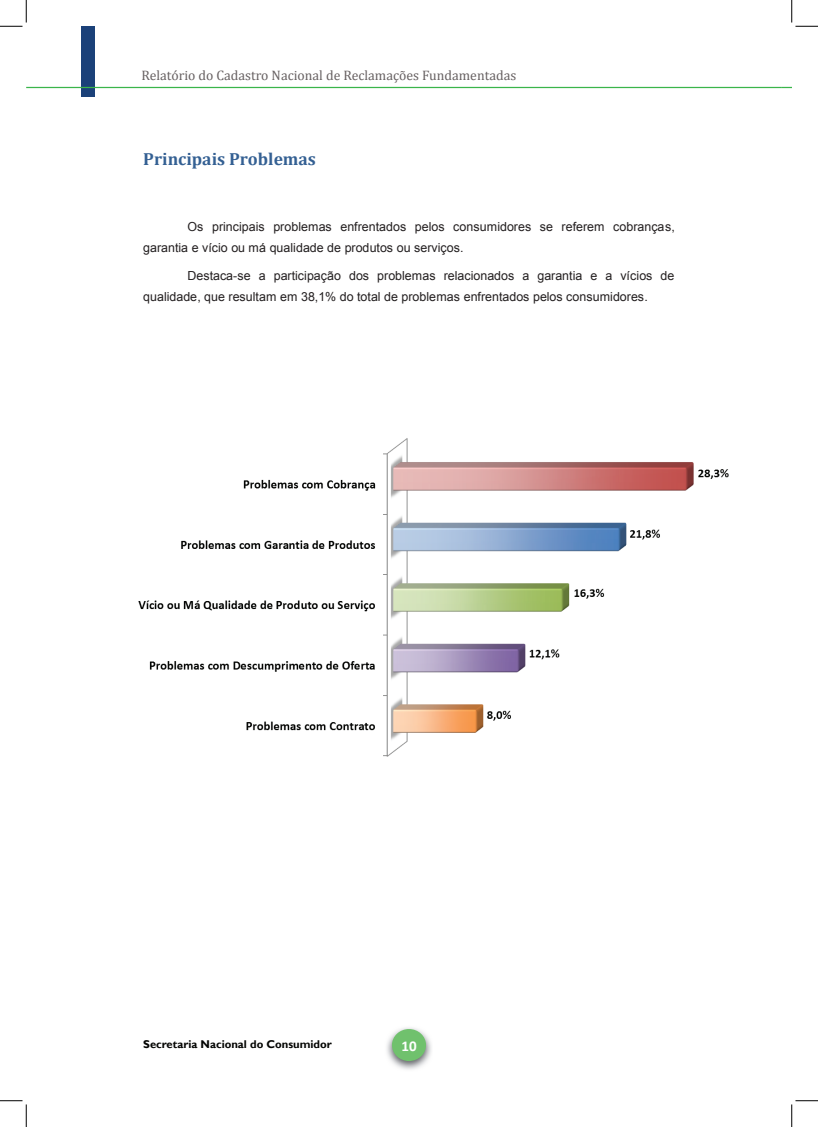
<style>
.page{position:relative;width:818px;height:1127px;background:#fff}
.page>*{position:absolute;margin:0;border:0;box-sizing:border-box;transform-origin:0 0}
.t1{font:700 17.5px "Cambria";color:#346093}
.t2{font:700 15px "Calibri";color:#fff}
.t3{font:13.75px "Cambria";color:#676162}
.t4{font:12.5px/20.5px "Arial";color:#231f20}
.t5{font:700 11.25px "Gill Sans";color:#040503}
</style>
<div class="page">
<img style="left:138px;top:438px;width:591px;height:319px">
<img style="left:387px;top:1028px;width:45px;height:42px">
<div style="left:392px;top:1028px;width:34px;height:32px;background:#70c16d;border-radius:50%"></div>
<div style="left:82px;top:26px;width:13px;height:71px;background:#1b4179"></div>
<hr style="left:26px;top:87px;width:755px;height:1px;background:#3ab54a">
<svg style="left:781px;top:86px;width:11px;height:3px"></svg>
<svg style="left:0;top:0;width:27px;height:27px"></svg>
<svg style="left:0;top:1100px;width:27px;height:26px"></svg>
<svg style="left:791px;top:0;width:27px;height:27px"></svg>
<svg style="left:791px;top:1100px;width:27px;height:26px"></svg>
<p class="t3" style="left:141px;top:67px;width:376px">Relatório do Cadastro Nacional de Reclamações Fundamentadas</p>
<h1 class="t1" style="left:143px;top:147px;width:174px">Principais Problemas</h1>
<p class="t4" style="left:143px;top:217px;width:533px;text-indent:44px">Os principais problemas enfrentados pelos consumidores se referem cobranças, garantia e vício ou má qualidade de produtos ou serviços.</p>
<p class="t4" style="left:143px;top:265px;width:533px;text-indent:44px">Destaca-se a participação dos problemas relacionados a garantia e a vícios de qualidade, que resultam em 38,1% do total de problemas enfrentados pelos consumidores.</p>
<p class="t5" style="left:143px;top:1036px;width:190px">Secretaria Nacional do Consumidor</p>
<p class="t2" style="left:401px;top:1035px;width:17px">10</p>
</div>
